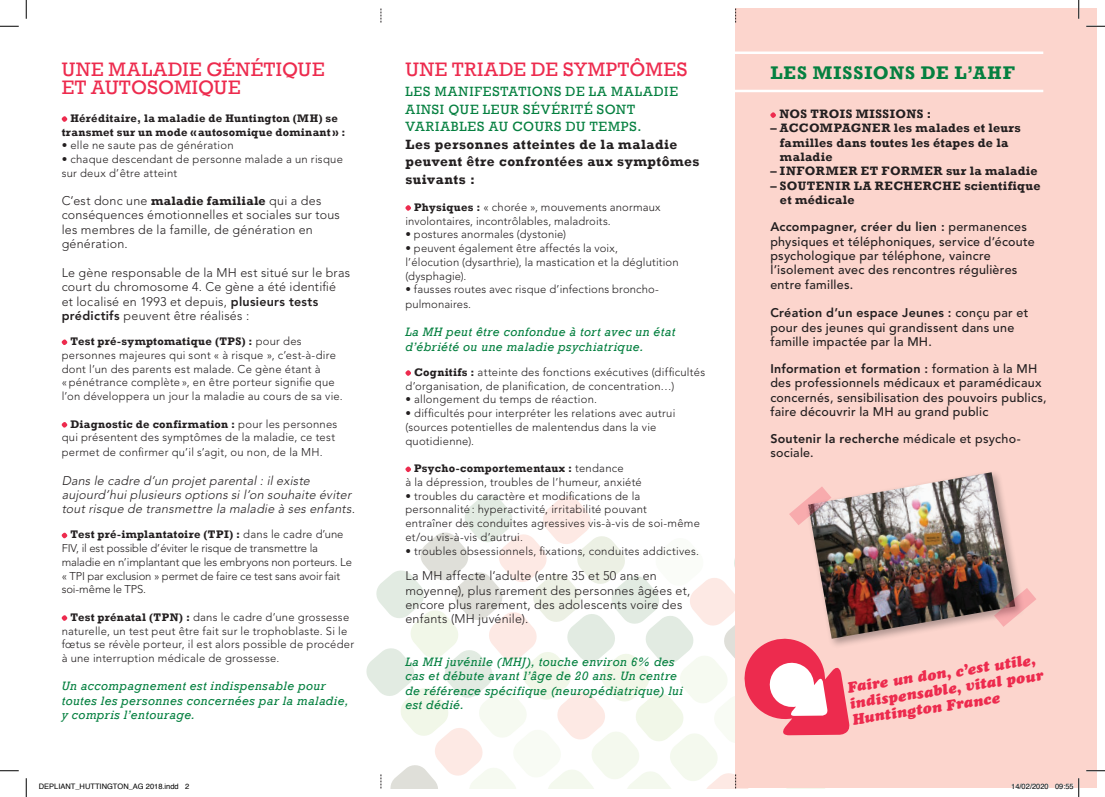
<style>
.page{position:relative;width:1105px;height:797px;background:#fff}
.page>*{position:absolute;margin:0;border:0;box-sizing:border-box;transform-origin:0 0}
.t1{font:20px "Rockwell";letter-spacing:.025em;color:#ed2b4e}
.t2{font:700 18.75px "Rockwell";letter-spacing:.055em;color:#058040}
.t3{font:italic 15px/16.4px "Cooper Black Std";color:#ed2b4e}
.t4{font:13.75px/17.5px "Rockwell";letter-spacing:.065em;color:#058040}
.t5{font:700 13.75px/17.5px "Rockwell";letter-spacing:.035em;color:#231f20}
.t6{font:500 12.5px/14.4px "Avenir LT";letter-spacing:.02em;color:#231f20}
.t7{font:300 12.5px/14.4px "Avenir LT";letter-spacing:.015em;color:#231f20}
.t8{font:italic 12.5px/14.4px "Rockwell";letter-spacing:.03em;color:#058040}
.t9{font:700 12.5px/14.4px "Rockwell";letter-spacing:.025em;color:#231f20}
.t10{font:italic 300 12.5px/14.4px "Avenir LT";color:#231f20}
.t11{font:300 11.25px/13.8px "Avenir LT";letter-spacing:.02em;color:#231f20}
.t12{font:700 11.25px/13.8px "Rockwell";letter-spacing:.025em;color:#231f20;text-align:center}
.t13{font:300 11.25px/13.8px "Avenir LT";letter-spacing:-.01em;color:#231f20}
.t14{font:7.5px "Helvetica";color:#000}
.s1{font-family:"Rockwell";font-weight:700}
.s2{font-weight:800}
.s3{font-family:"Avenir LT";font-weight:300}
</style>
<div class="page">
<div style="left:735px;top:9px;width:361px;height:779px;background:#fcd5cd"></div>
<svg style="left:61px;top:116px;width:7px;height:6px"></svg>
<svg style="left:61px;top:339px;width:7px;height:6px"></svg>
<svg style="left:61px;top:422px;width:7px;height:6px"></svg>
<svg style="left:61px;top:532px;width:7px;height:6px"></svg>
<svg style="left:61px;top:615px;width:7px;height:6px"></svg>
<svg style="left:770px;top:112px;width:6px;height:6px"></svg>
<hr style="left:725px;top:90px;width:318px;height:2px;background:#fff">
<hr style="left:725px;top:51px;width:318px;height:3px;background:#fff">
<img style="left:886px;top:472px;width:129px;height:165px">
<svg style="left:994px;top:588px;width:42px;height:39px"></svg>
<svg style="left:366px;top:487px;width:520px;height:301px"></svg>
<svg style="left:381px;top:9px;width:1px;height:14px"></svg>
<svg style="left:735px;top:9px;width:1px;height:14px"></svg>
<svg style="left:405px;top:205px;width:6px;height:6px"></svg>
<svg style="left:405px;top:370px;width:6px;height:6px"></svg>
<svg style="left:405px;top:466px;width:6px;height:6px"></svg>
<svg style="left:0;top:25px;width:19px;height:2px"></svg>
<svg style="left:1086px;top:25px;width:19px;height:2px"></svg>
<svg style="left:0;top:770px;width:19px;height:1px"></svg>
<svg style="left:1086px;top:770px;width:19px;height:1px"></svg>
<svg style="left:25px;top:0;width:2px;height:19px"></svg>
<svg style="left:25px;top:778px;width:2px;height:19px"></svg>
<svg style="left:1078px;top:0;width:1px;height:19px"></svg>
<svg style="left:1011px;top:783px;width:38px;height:5px"></svg>
<svg style="left:1055px;top:778px;width:24px;height:19px"></svg>
<h1 class="t1" style="left:62px;top:57px;width:264px">UNE MALADIE GÉNÉTIQUE</h1>
<h1 class="t1" style="left:405px;top:57px;width:284px">UNE TRIADE DE SYMPTÔMES</h1>
<h1 class="t1" style="left:62px;top:76px;width:180px">ET AUTOSOMIQUE</h1>
<p class="t12" style="left:62px;top:111px;width:285px">Héréditaire, la maladie de Huntington (MH) se transmet sur un mode «autosomique dominant » :</p>
<p class="t11" style="left:62px;top:139px;width:173px">• elle ne saute pas de génération</p>
<p class="t11" style="left:62px;top:152px;width:283px">• chaque descendant de personne malade a un risque sur deux d’être atteint</p>
<p class="t7" style="left:62px;top:193px;width:280px">C’est donc une <span class="s1">maladie familiale</span> qui a des conséquences émotionnelles et sociales sur tous les membres de la famille, de génération en génération.</p>
<p class="t7" style="left:62px;top:265px;width:290px">Le gène responsable de la MH est situé sur le bras court du chromosome 4. Ce gène a été identifié et localisé en 1993 et depuis, <span class="s2">plusieurs tests prédictifs</span> peuvent être réalisés :</p>
<p class="t12" style="left:70px;top:334px;width:233px">Test pré-symptomatique (TPS) : <span class="s3">pour des</span></p>
<p class="t11" style="left:62px;top:348px;width:283px">personnes majeures qui sont « à risque », c’est-à-dire dont l’un des parents est malade. Ce gène étant à «pénétrance complète », en être porteur signifie que l’on développera un jour la maladie au cours de sa vie.</p>
<p class="t12" style="left:70px;top:417px;width:269px">Diagnostic de confirmation : <span class="s3">pour les personnes</span></p>
<p class="t11" style="left:62px;top:430px;width:275px;line-height:14.4px">qui présentent des symptômes de la maladie, ce test permet de confirmer qu’il s’agit, ou non, de la MH.</p>
<p class="t10" style="left:62px;top:473px;width:297px">Dans le cadre d’un projet parental : il existe aujourd’hui plusieurs options si l’on souhaite éviter tout risque de transmettre la maladie à ses enfants.</p>
<p class="t12" style="left:70px;top:527px;width:275px">Test pré-implantatoire (TPI) : <span class="s3">dans le cadre d’une</span></p>
<p class="t13" style="left:62px;top:541px;width:292px">FIV, il est possible d’éviter le risque de transmettre la maladie en n’implantant que les embryons non porteurs. Le « TPI par exclusion » permet de faire ce test sans avoir fait soi-même le TPS.</p>
<p class="t11" style="left:62px;top:610px;width:294px;text-indent:9px"><span class="s1">Test prénatal (TPN) :</span> dans le cadre d’une grossesse naturelle, un test peut être fait sur le trophoblaste. Si le fœtus se révèle porteur, il est alors possible de procéder à une interruption médicale de grossesse.</p>
<p class="t8" style="left:62px;top:679px;width:288px">Un accompagnement est indispensable pour toutes les personnes concernées par la maladie, y compris l’entourage.</p>
<p class="t4" style="left:405px;top:83px;width:274px">LES MANIFESTATIONS DE LA MALADIE<br>AINSI QUE LEUR SÉVÉRITÉ SONT<br>VARIABLES AU COURS DU TEMPS.</p>
<p class="t5" style="left:405px;top:135px;width:296px">Les personnes atteintes de la maladie peuvent être confrontées aux symptômes suivants :</p>
<p class="t11" style="left:405px;top:200px;width:257px;text-indent:9px"><span class="s1">Physiques :</span> « chorée », mouvements anormaux involontaires, incontrôlables, maladroits.</p>
<p class="t11" style="left:405px;top:227px;width:162px">• postures anormales (dystonie)</p>
<p class="t11" style="left:405px;top:241px;width:275px">• peuvent également être affectés la voix,<br>l’élocution (dysarthrie), la mastication et la déglutition (dysphagie).</p>
<p class="t11" style="left:405px;top:282px;width:255px;line-height:14.4px">• fausses routes avec risque d’infections broncho&shy;pulmonaires.</p>
<p class="t8" style="left:405px;top:325px;width:272px">La MH peut être confondue à tort avec un état d’ébriété ou une maladie psychiatrique.</p>
<p class="t11" style="left:405px;top:365px;width:301px;text-indent:9px"><span class="s1">Cognitifs :</span> atteinte des fonctions exécutives (difficultés d’organisation, de planification, de concentration…)</p>
<p class="t11" style="left:405px;top:392px;width:193px">• allongement du temps de réaction.</p>
<p class="t11" style="left:405px;top:406px;width:271px">• difficultés pour interpréter les relations avec autrui (sources potentielles de malentendus dans la vie quotidienne).</p>
<p class="t12" style="left:414px;top:461px;width:211px">Psycho-comportementaux : <span class="s3">tendance</span></p>
<p class="t11" style="left:405px;top:475px;width:238px">à la dépression, troubles de l’humeur, anxiété</p>
<p class="t11" style="left:405px;top:489px;width:296px">• troubles du caractère et modifications de la personnalité : hyperactivité, irritabilité pouvant<br>entraîner des conduites agressives vis-à-vis de soi-même et/ou vis-à-vis d’autrui.</p>
<p class="t11" style="left:405px;top:544px;width:295px">• troubles obsessionnels, fixations, conduites addictives.</p>
<p class="t7" style="left:405px;top:569px;width:286px">La MH affecte l’adulte (entre 35 et 50 ans en moyenne), plus rarement des personnes âgées et, encore plus rarement, des adolescents voire des enfants (MH juvénile).</p>
<p class="t8" style="left:405px;top:654px;width:279px">La MH juvénile (MHJ), touche environ 6% des cas et débute avant l’âge de 20 ans. Un centre de référence spécifique (neuropédiatrique) lui est dédié.</p>
<h2 class="t2" style="left:770px;top:61px;width:246px">LES MISSIONS DE L’AHF</h2>
<p class="t9" style="left:779px;top:107px;width:153px">NOS TROIS MISSIONS :</p>
<p class="t9" style="left:780px;top:121px;width:242px;text-indent:-10px">– ACCOMPAGNER les malades et leurs familles dans toutes les étapes de la maladie</p>
<p class="t9" style="left:770px;top:164px;width:269px">– INFORMER ET FORMER sur la maladie</p>
<p class="t9" style="left:780px;top:178px;width:262px;text-indent:-10px">– SOUTENIR LA RECHERCHE scientifique et médicale</p>
<p class="t6" style="left:770px;top:220px;width:266px"><span class="s2">Accompagner, créer du lien :</span> permanences physiques et téléphoniques, service d’écoute psychologique par téléphone, vaincre l’isolement avec des rencontres régulières entre familles.</p>
<p class="t6" style="left:770px;top:306px;width:260px"><span class="s2">Création d’un espace Jeunes :</span> conçu par et pour des jeunes qui grandissent dans une famille impactée par la MH.</p>
<p class="t6" style="left:770px;top:362px;width:278px"><span class="s2">Information et formation :</span> formation à la MH des professionnels médicaux et paramédicaux concernés, sensibilisation des pouvoirs publics, faire découvrir la MH au grand public</p>
<p class="t6" style="left:770px;top:432px;width:252px"><span class="s2">Soutenir la recherche</span> médicale et psycho&shy;sociale.</p>
<h3 class="t3" style="left:846px;top:678px;width:197px;rotate:-8deg">Faire un don, c’est utile, indispensable, vital pour<br>Huntington France</h3>
<p class="t14" style="left:39px;top:781px;width:152px">DEPLIANT_HUTTINGTON_AG 2018.indd 2</p>
<p class="t14" style="left:1011px;top:781px;width:64px">14/02/2020 09:55</p>
</div>
